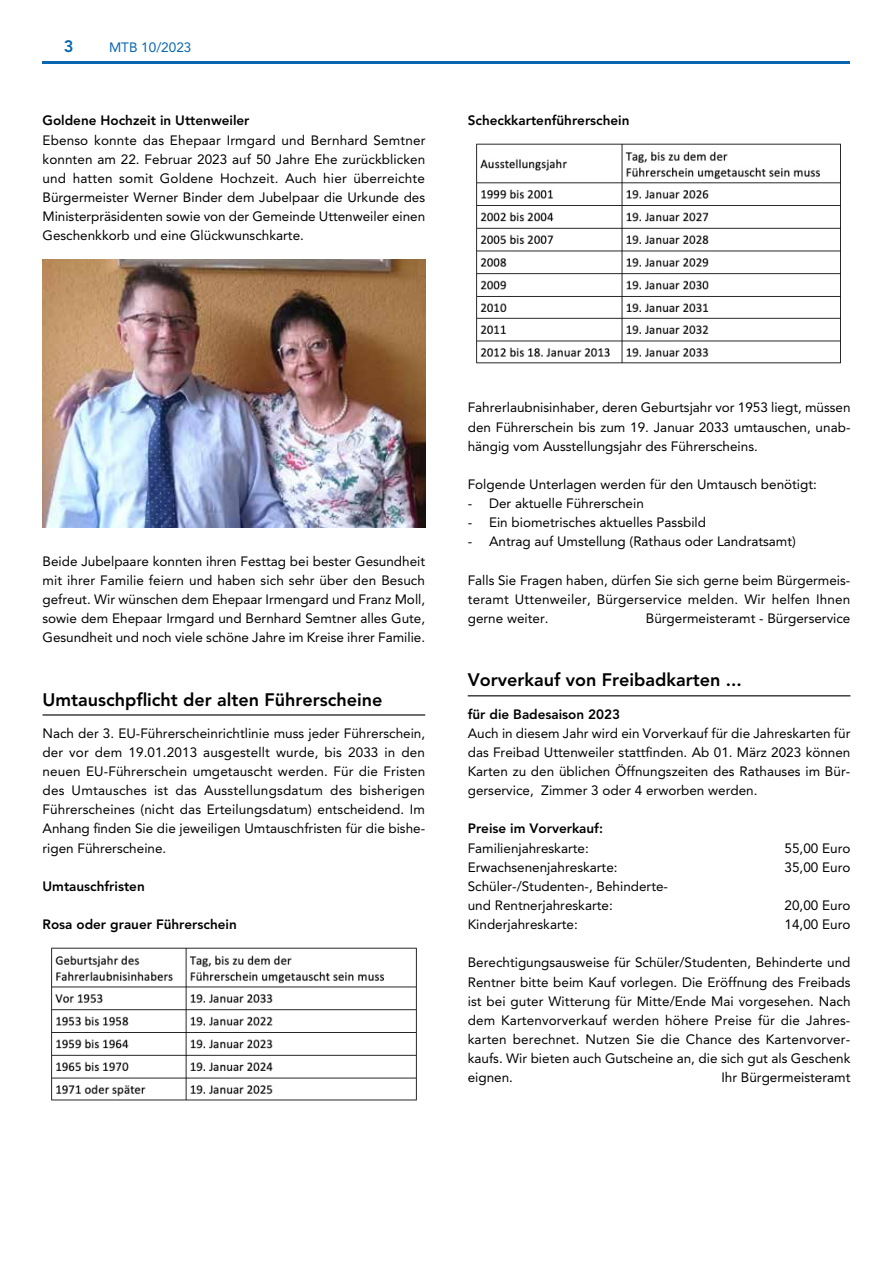
<style>
.page{position:relative;width:893px;height:1263px;background:#fff}
.page>*{position:absolute;margin:0;border:0;box-sizing:border-box;transform-origin:0 0}
.t1{font:800 18px "Avenir LT Pro";color:#000}
.t2{font:800 16.5px "Avenir LT Pro";color:#0666b0}
.t3{font:13.5px/19.2px "Avenir LT Pro";color:#000;text-align:justify}
.t4{font:800 13.5px "Avenir LT Pro";color:#000}
.t5{font:13.5px "Avenir LT Pro";color:#0666b0}
</style>
<div class="page">
<hr style="left:43px;top:62px;width:807px;height:2px;background:#0666b0">
<hr style="left:43px;top:714px;width:382px;height:1px;background:#000">
<hr style="left:468px;top:695px;width:382px;height:1px;background:#000">
<img style="left:43px;top:259px;width:382px;height:268px">
<img style="left:51px;top:947px;width:366px;height:154px">
<img style="left:476px;top:143px;width:365px;height:221px">
<p class="t2" style="left:64px;top:36px;width:11px">3</p>
<p class="t5" style="left:109px;top:39px;width:84px">MTB 10/2023</p>
<p class="t4" style="left:43px;top:113px;width:209px">Goldene Hochzeit in Uttenweiler</p>
<p class="t3" style="left:43px;top:130px;width:384px">Ebenso konnte das Ehepaar Irmgard und Bernhard Semtner konnten am 22. Februar 2023 auf 50 Jahre Ehe zurückblicken und hatten somit Goldene Hochzeit. Auch hier überreichte Bürgermeister Werner Binder dem Jubelpaar die Urkunde des Ministerpräsidenten sowie von der Gemeinde Uttenweiler einen Geschenkkorb und eine Glückwunschkarte.</p>
<p class="t4" style="left:468px;top:113px;width:163px">Scheckkartenführerschein</p>
<p class="t3" style="left:43px;top:551px;width:384px">Beide Jubelpaare konnten ihren Festtag bei bester Gesundheit mit ihrer Familie feiern und haben sich sehr über den Besuch gefreut. Wir wünschen dem Ehepaar Irmengard und Franz Moll, sowie dem Ehepaar Irmgard und Bernhard Semtner alles Gute, Gesundheit und noch viele schöne Jahre im Kreise ihrer Familie.</p>
<h1 class="t1" style="left:43px;top:689px;width:342px">Umtauschpflicht der alten Führerscheine</h1>
<p class="t3" style="left:43px;top:723px;width:384px">Nach der 3. EU-Führerscheinrichtlinie muss jeder Führerschein, der vor dem 19.01.2013 ausgestellt wurde, bis 2033 in den neuen EU-Führerschein umgetauscht werden. Für die Fristen des Umtausches ist das Ausstellungsdatum des bisherigen Führerscheines (nicht das Erteilungsdatum) entscheidend. Im Anhang finden Sie die jeweiligen Umtauschfristen für die bishe&shy;rigen Führerscheine.</p>
<p class="t4" style="left:43px;top:878px;width:104px">Umtauschfristen</p>
<p class="t4" style="left:43px;top:916px;width:196px">Rosa oder grauer Führerschein</p>
<p class="t3" style="left:468px;top:398px;width:384px">Fahrerlaubnisinhaber, deren Geburtsjahr vor 1953 liegt, müssen den Führerschein bis zum 19. Januar 2033 umtauschen, unab&shy;hängig vom Ausstellungsjahr des Führerscheins.</p>
<p class="t3" style="left:468px;top:475px;width:351px">Folgende Unterlagen werden für den Umtausch benötigt:</p>
<p class="t3" style="left:468px;top:494px;width:178px">- Der aktuelle Führerschein</p>
<p class="t3" style="left:468px;top:513px;width:240px">- Ein biometrisches aktuelles Passbild</p>
<p class="t3" style="left:468px;top:532px;width:330px">- Antrag auf Umstellung (Rathaus oder Landratsamt)</p>
<p class="t3" style="left:468px;top:570px;width:384px">Falls Sie Fragen haben, dürfen Sie sich gerne beim Bürgermeis&shy;teramt Uttenweiler, Bürgerservice melden. Wir helfen Ihnen gerne weiter.</p>
<p class="t3" style="left:646px;top:609px;width:206px">Bürgermeisteramt - Bürgerservice</p>
<h1 class="t1" style="left:468px;top:669px;width:275px">Vorverkauf von Freibadkarten ...</h1>
<p class="t4" style="left:468px;top:706px;width:154px">für die Badesaison 2023</p>
<p class="t3" style="left:468px;top:723px;width:384px">Auch in diesem Jahr wird ein Vorverkauf für die Jahreskarten für das Freibad Uttenweiler stattfinden. Ab 01. März 2023 können Karten zu den üblichen Öffnungszeiten des Rathauses im Bür&shy;gerservice, Zimmer 3 oder 4 erworben werden.</p>
<p class="t4" style="left:468px;top:821px;width:137px">Preise im Vorverkauf:</p>
<p class="t3" style="left:468px;top:838px;width:123px">Familienjahreskarte:</p>
<p class="t3" style="left:785px;top:838px;width:67px">55,00 Euro</p>
<p class="t3" style="left:468px;top:857px;width:151px">Erwachsenenjahreskarte:</p>
<p class="t3" style="left:785px;top:857px;width:67px">35,00 Euro</p>
<p class="t3" style="left:468px;top:876px;width:202px">Schüler-/Studenten-, Behinderte&shy;und Rentnerjahreskarte:</p>
<p class="t3" style="left:785px;top:896px;width:67px">20,00 Euro</p>
<p class="t3" style="left:468px;top:915px;width:112px">Kinderjahreskarte:</p>
<p class="t3" style="left:785px;top:915px;width:67px">14,00 Euro</p>
<p class="t3" style="left:468px;top:953px;width:384px">Berechtigungsausweise für Schüler/Studenten, Behinderte und Rentner bitte beim Kauf vorlegen. Die Eröffnung des Freibads ist bei guter Witterung für Mitte/Ende Mai vorgesehen. Nach dem Kartenvorverkauf werden höhere Preise für die Jahres&shy;karten berechnet. Nutzen Sie die Chance des Kartenvorver&shy;kaufs. Wir bieten auch Gutscheine an, die sich gut als Geschenk eignen.</p>
<p class="t3" style="left:721px;top:1068px;width:131px">Ihr Bürgermeisteramt</p>
</div>
